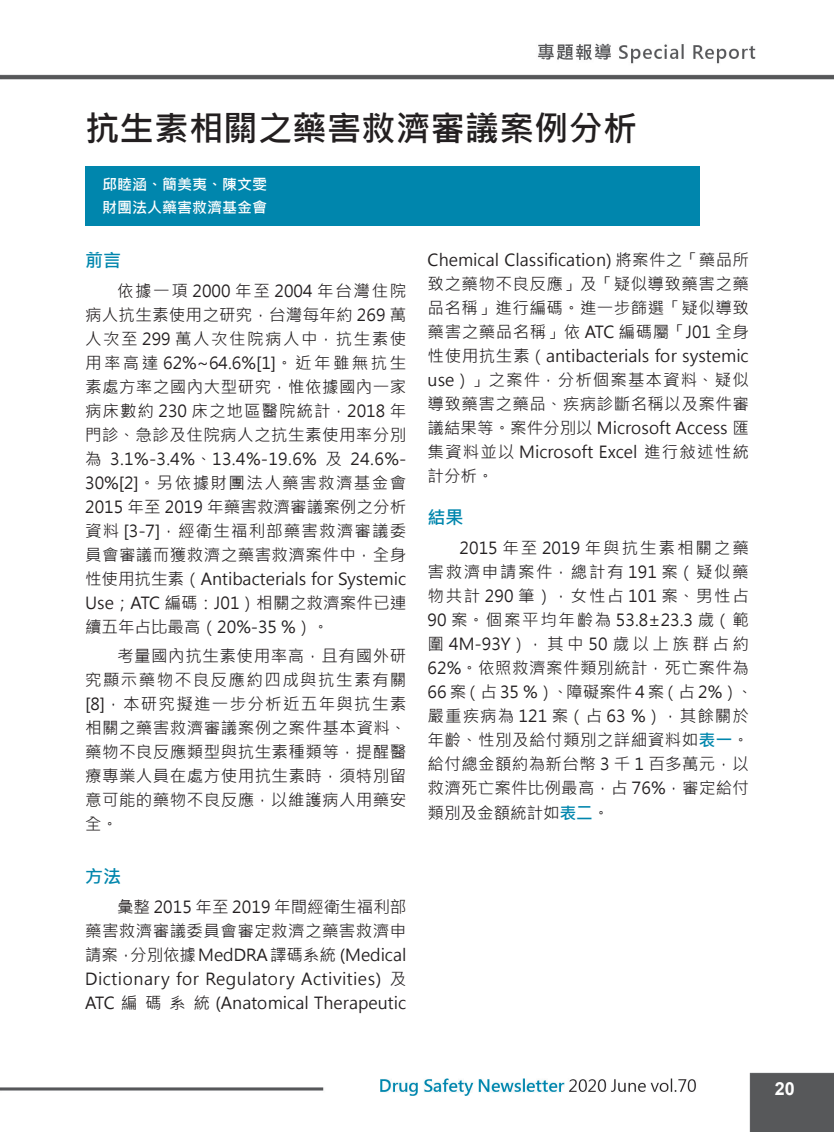
<style>
.page{position:relative;width:834px;height:1132px;background:#fff}
.page>*{position:absolute;margin:0;border:0;box-sizing:border-box;transform-origin:0 0}
.t1{font:700 34.5px "Microsoft Jheng Hei";color:#231f20}
.t2{font:700 18px "Microsoft Jheng Hei";color:#0086ad}
.t3{font:700 18px "Arial";color:#fff}
.t4{font:16.5px/24px "Microsoft Jheng Hei";letter-spacing:.02em;color:#231f20;text-align:justify}
.t5{font:700 15px "Microsoft Jheng Hei";color:#fff}
.s1{font-weight:700;color:#0086ad}
</style>
<div class="page">
<img style="left:0;top:43px;width:833px;height:1088px">
<div style="left:85px;top:166px;width:614px;height:59px;background:#0086ad"></div>
<p class="t1" style="left:85px;top:107px;width:553px">抗生素相關之藥害救濟審議案例分析</p>
<p class="t5" style="left:102px;top:175px;width:166px">邱睦涵、簡美夷、陳文雯</p>
<p class="t5" style="left:102px;top:197px;width:166px">財團法人藥害救濟基金會</p>
<p class="t2" style="left:85px;top:249px;width:37px">前言</p>
<p class="t4" style="left:85px;top:279px;width:323px;text-indent:32px">依據一項 2000 年至 2004 年台灣住院病人抗生素使用之研究，台灣每年約 269 萬人次至 299 萬人次住院病人中，抗生素使用率高達 62%~64.6%[1]。近年雖無抗生素處方率之國內大型研究，惟依據國內一家病床數約 230 床之地區醫院統計，2018 年門診、急診及住院病人之抗生素使用率分別為 3.1%-3.4%、13.4%-19.6% 及 24.6%- 30%[2]。另依據財團法人藥害救濟基金會2015 年至 2019 年藥害救濟審議案例之分析資料 [3-7]，經衛生福利部藥害救濟審議委員會審議而獲救濟之藥害救濟案件中，全身性使用抗生素（Antibacterials for Systemic Use；ATC 編碼：J01）相關之救濟案件已連續五年占比最高（20%-35 %）。</p>
<p class="t4" style="left:85px;top:643px;width:323px;text-indent:32px">考量國內抗生素使用率高，且有國外研究顯示藥物不良反應約四成與抗生素有關[8]，本研究擬進一步分析近五年與抗生素相關之藥害救濟審議案例之案件基本資料、藥物不良反應類型與抗生素種類等，提醒醫療專業人員在處方使用抗生素時，須特別留意可能的藥物不良反應，以維護病人用藥安全。</p>
<p class="t2" style="left:85px;top:865px;width:37px">方法</p>
<p class="t4" style="left:85px;top:895px;width:323px;text-indent:32px">彙整 2015 年至 2019 年間經衛生福利部藥害救濟審議委員會審定救濟之藥害救濟申請案，分別依據MedDRA譯碼系統 (Medical Dictionary for Regulatory Activities) 及ATC 編碼系統 (Anatomical Therapeutic</p>
<p class="t4" style="left:427px;top:248px;width:323px">Chemical Classification) 將案件之「藥品所致之藥物不良反應」及「疑似導致藥害之藥品名稱」進行編碼。進一步篩選「疑似導致藥害之藥品名稱」依 ATC 編碼屬「J01 全身性使用抗生素（antibacterials for systemic use）」之案件，分析個案基本資料、疑似導致藥害之藥品、疾病診斷名稱以及案件審議結果等。案件分別以 Microsoft Access 匯集資料並以 Microsoft Excel 進行敍述性統計分析。</p>
<p class="t2" style="left:427px;top:506px;width:37px">結果</p>
<p class="t4" style="left:427px;top:536px;width:327px;text-align:left;text-indent:32px">2015 年至 2019 年與抗生素相關之藥害救濟申請案件，總計有 191 案（疑似藥物共計 290 筆），女性占 101 案、男性占<br>90 案。個案平均年齡為 53.8±23.3 歲（範圍4M-93Y），其中50歲以上族群占約<br>62%。依照救濟案件類別統計，死亡案件為<br>66 案（占 35 %）、障礙案件 4 案（占 2%）、嚴重疾病為 121 案（占 63 %），其餘關於年齡、性別及給付類別之詳細資料如<span class="s1">表一</span>。給付總金額約為新台幣 3 千 1 百多萬元，以救濟死亡案件比例最高，占 76%，審定給付類別及金額統計如<span class="s1">表二</span>。</p>
<p class="t3" style="left:774px;top:1076px;width:22px">20</p>
</div>
